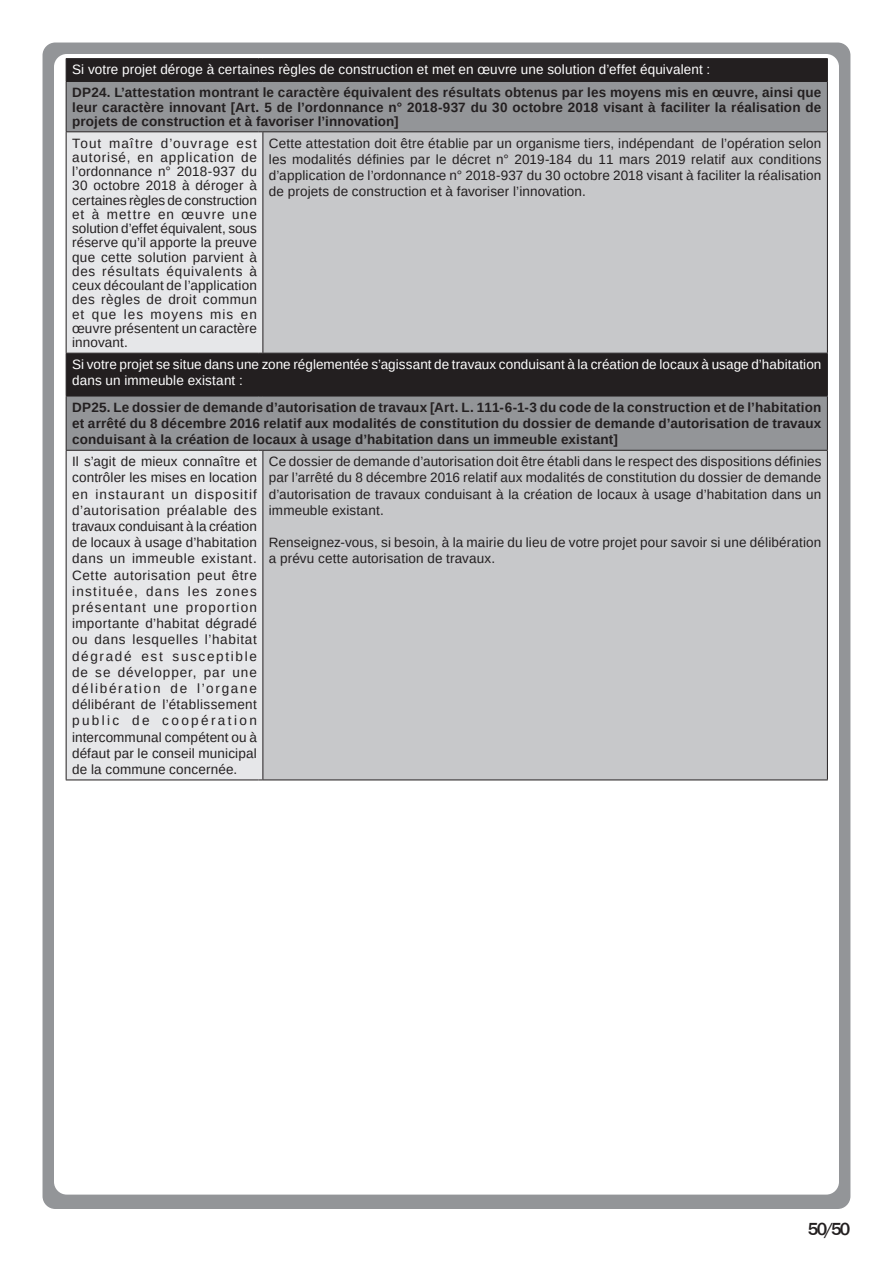
<style>
.page{position:relative;width:893px;height:1263px;background:#fff}
.page>*{position:absolute;margin:0;border:0;box-sizing:border-box;transform-origin:0 0}
.t1{font:500 18px "Franklin Gothic";color:#231f20}
.texte{font:13.5px/16.2px "Liberation Sans";letter-spacing:.01em;color:#231f20;text-align:justify}
.texte-2{font:700 13.5px/14.2px "Liberation Sans";letter-spacing:.01em;color:#231f20;text-align:justify}
.texte-3{font:13.5px/16.2px "Liberation Sans";letter-spacing:.01em;color:#fff}
</style>
<div class="page">
<div style="left:43px;top:43px;width:807px;height:1166px;background:#939598;border-radius:13px"></div>
<div style="left:54px;top:54px;width:785px;height:1140px;background:#fff;border-radius:13px"></div>
<div style="left:67px;top:59px;width:760px;height:22px;background:#231f20"></div>
<div style="left:67px;top:82px;width:760px;height:49px;background:#939598"></div>
<svg style="left:67px;top:132px;width:196px;height:647px;background:#d2d2d4"></svg>
<svg style="left:263px;top:132px;width:564px;height:647px;background:#b7b7b9"></svg>
<hr style="left:66px;top:58px;width:192px;height:1px;background:#231f20">
<svg style="left:66px;top:59px;width:1px;height:22px"></svg>
<hr style="left:263px;top:58px;width:565px;height:1px;background:#231f20">
<svg style="left:827px;top:59px;width:1px;height:22px"></svg>
<hr style="left:66px;top:81px;width:192px;height:1px;background:#231f20">
<hr style="left:66px;top:82px;width:1px;height:49px;background:#231f20">
<hr style="left:263px;top:81px;width:565px;height:1px;background:#231f20">
<hr style="left:827px;top:82px;width:1px;height:49px;background:#231f20">
<hr style="left:66px;top:131px;width:192px;height:1px;background:#231f20">
<hr style="left:66px;top:132px;width:1px;height:221px;background:#231f20">
<hr style="left:263px;top:131px;width:565px;height:1px;background:#231f20">
<hr style="left:262px;top:132px;width:1px;height:221px;background:#231f20">
<hr style="left:827px;top:132px;width:1px;height:221px;background:#231f20">
<hr style="left:66px;top:353px;width:192px;height:1px;background:#231f20">
<hr style="left:66px;top:354px;width:1px;height:42px;background:#231f20">
<hr style="left:263px;top:353px;width:565px;height:1px;background:#231f20">
<hr style="left:827px;top:354px;width:1px;height:42px;background:#231f20">
<hr style="left:66px;top:396px;width:192px;height:1px;background:#231f20">
<hr style="left:66px;top:396px;width:1px;height:54px;background:#231f20">
<hr style="left:263px;top:396px;width:565px;height:1px;background:#231f20">
<hr style="left:827px;top:396px;width:1px;height:54px;background:#231f20">
<hr style="left:66px;top:450px;width:192px;height:1px;background:#231f20">
<hr style="left:66px;top:451px;width:1px;height:328px;background:#231f20">
<hr style="left:263px;top:450px;width:565px;height:1px;background:#231f20">
<hr style="left:262px;top:451px;width:1px;height:328px;background:#231f20">
<hr style="left:827px;top:451px;width:1px;height:328px;background:#231f20">
<hr style="left:66px;top:779px;width:192px;height:1px;background:#231f20">
<hr style="left:263px;top:779px;width:565px;height:1px;background:#231f20">
<p class="texte-3" style="left:72px;top:62px;width:640px">Si votre projet déroge à certaines règles de construction et met en œuvre une solution d’effet équivalent :</p>
<p class="texte-2" style="left:72px;top:86px;width:751px">DP24. L’attestation montrant le caractère équivalent des résultats obtenus par les moyens mis en œuvre, ainsi que leur caractère innovant [Art. 5 de l’ordonnance n° 2018-937 du 30 octobre 2018 visant à faciliter la réalisation de projets de construction et à favoriser l’innovation]</p>
<p class="texte" style="left:72px;top:136px;width:186px;line-height:14.2px">Tout maître d’ouvrage est autorisé, en application de l’ordonnance n° 2018-937 du 30 octobre 2018 à déroger à certaines règles de construction et à mettre en œuvre une solution d’effet équivalent, sous réserve qu’il apporte la preuve que cette solution parvient à des résultats équivalents à ceux découlant de l’application des règles de droit commun et que les moyens mis en œuvre présentent un caractère innovant.</p>
<p class="texte" style="left:269px;top:135px;width:554px">Cette attestation doit être établie par un organisme tiers, indépendant de l’opération selon les modalités définies par le décret n° 2019-184 du 11 mars 2019 relatif aux conditions d’application de l’ordonnance n° 2018-937 du 30 octobre 2018 visant à faciliter la réalisation de projets de construction et à favoriser l’innovation.</p>
<p class="texte-3" style="left:72px;top:356px;width:751px">Si votre projet se situe dans une zone réglementée s’agissant de travaux conduisant à la création de locaux à usage d’habitation dans un immeuble existant :</p>
<p class="texte-2" style="left:72px;top:399px;width:751px;line-height:16.2px">DP25. Le dossier de demande d’autorisation de travaux [Art. L. 111-6-1-3 du code de la construction et de l’habitation et arrêté du 8 décembre 2016 relatif aux modalités de constitution du dossier de demande d’autorisation de travaux conduisant à la création de locaux à usage d’habitation dans un immeuble existant]</p>
<p class="texte" style="left:72px;top:453px;width:186px">Il s’agit de mieux connaître et contrôler les mises en location en instaurant un dispositif d’autorisation préalable des travaux conduisant à la création de locaux à usage d’habitation dans un immeuble existant.<br>Cette autorisation peut être instituée, dans les zones présentant une proportion importante d’habitat dégradé ou dans lesquelles l’habitat dégradé est susceptible de se développer, par une délibération de l’organe délibérant de l’établissement public de coopération intercommunal compétent ou à défaut par le conseil municipal de la commune concernée.</p>
<p class="texte" style="left:269px;top:453px;width:554px">Ce dossier de demande d’autorisation doit être établi dans le respect des dispositions définies par l’arrêté du 8 décembre 2016 relatif aux modalités de constitution du dossier de demande d’autorisation de travaux conduisant à la création de locaux à usage d’habitation dans un immeuble existant.</p>
<p class="texte" style="left:269px;top:534px;width:554px">Renseignez-vous, si besoin, à la mairie du lieu de votre projet pour savoir si une délibération a prévu cette autorisation de travaux.</p>
<p class="t1" style="left:808px;top:1218px;width:44px">50/50</p>
</div>
